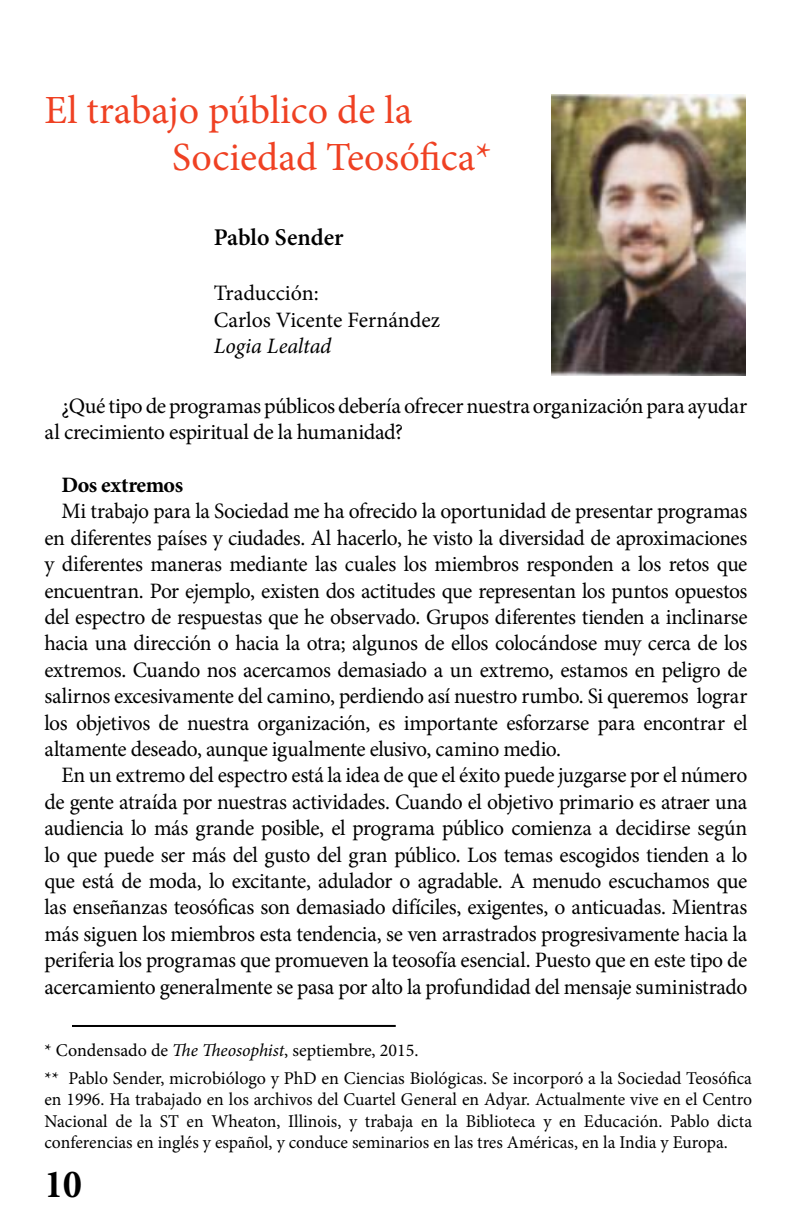
<style>
.page{position:relative;width:792px;height:1224px;background:#fff}
.page>*{position:absolute;margin:0;border:0;box-sizing:border-box;transform-origin:0 0}
.t1{font:40px/47.2px "Minion Pro";color:#ef4123}
.t2{font:700 condensed 40px "Minion Pro";color:#000}
.t3{font:600 24px "Minion Pro";letter-spacing:-.005em;color:#000}
.t4{font:22px/26.4px "Minion Pro";letter-spacing:-.015em;color:#000}
.t5{font:italic 22px "Minion Pro";letter-spacing:-.005em;color:#000}
.t6{font:700 22px "Minion Pro";letter-spacing:-.02em;color:#000}
.t7{font:18px/21.6px "Minion Pro";color:#000}
.s1{font-style:italic}
</style>
<div class="page">
<img style="left:552px;top:94px;width:194px;height:281px">
<hr style="left:72px;top:1025px;width:324px;height:2px;background:#000">
<h1 class="t1" style="left:172px;top:87px;width:321px;text-indent:-128px">El trabajo público de la<br>Sociedad Teosófica*</h1>
<p class="t3" style="left:214px;top:221px;width:131px">Pablo Sender</p>
<p class="t4" style="left:214px;top:280px;width:228px">Traducción:<br>Carlos Vicente Fernández</p>
<p class="t5" style="left:214px;top:331px;width:119px">Logia Lealtad</p>
<p class="t4" style="left:45px;top:393px;width:704px;text-indent:17px">¿Qué tipo de programas públicos debería ofrecer nuestra organización para ayudar al crecimiento espiritual de la humanidad?</p>
<p class="t6" style="left:62px;top:470px;width:123px">Dos extremos</p>
<p class="t4" style="left:45px;top:498px;width:705px;text-align:justify;text-indent:17px">Mi trabajo para la Sociedad me ha ofrecido la oportunidad de presentar programas en diferentes países y ciudades. Al hacerlo, he visto la diversidad de aproximaciones y diferentes maneras mediante las cuales los miembros responden a los retos que encuentran. Por ejemplo, existen dos actitudes que representan los puntos opuestos del espectro de respuestas que he observado. Grupos diferentes tienden a inclinarse hacia una dirección o hacia la otra; algunos de ellos colocándose muy cerca de los extremos. Cuando nos acercamos demasiado a un extremo, estamos en peligro de salirnos excesivamente del camino, perdiendo así nuestro rumbo. Si queremos lograr los objetivos de nuestra organización, es importante esforzarse para encontrar el altamente deseado, aunque igualmente elusivo, camino medio.</p>
<p class="t4" style="left:45px;top:762px;width:705px;text-align:justify;text-indent:17px">En un extremo del espectro está la idea de que el éxito puede juzgarse por el número de gente atraída por nuestras actividades. Cuando el objetivo primario es atraer una audiencia lo más grande posible, el programa público comienza a decidirse según lo que puede ser más del gusto del gran público. Los temas escogidos tienden a lo que está de moda, lo excitante, adulador o agradable. A menudo escuchamos que las enseñanzas teosóficas son demasiado difíciles, exigentes, o anticuadas. Mientras más siguen los miembros esta tendencia, se ven arrastrados progresivamente hacia la periferia los programas que promueven la teosofía esencial. Puesto que en este tipo de acercamiento generalmente se pasa por alto la profundidad del mensaje suministrado</p>
<p class="t7" style="left:45px;top:1037px;width:709px;line-height:27.2px">* Condensado de <span class="s1">The Theosophist</span>, septiembre, 2015.<br>** Pablo Sender, microbiólogo y PhD en Ciencias Biológicas. Se incorporó a la Sociedad Teosófica</p>
<p class="t7" style="left:44px;top:1089px;width:709px;text-align:justify">en 1996. Ha trabajado en los archivos del Cuartel General en Adyar. Actualmente vive en el Centro Nacional de la ST en Wheaton, Illinois, y trabaja en la Biblioteca y en Educación. Pablo dicta conferencias en inglés y español, y conduce seminarios en las tres Américas, en la India y Europa.</p>
<h1 class="t2" style="left:45px;top:1157px;width:39px">10</h1>
</div>
